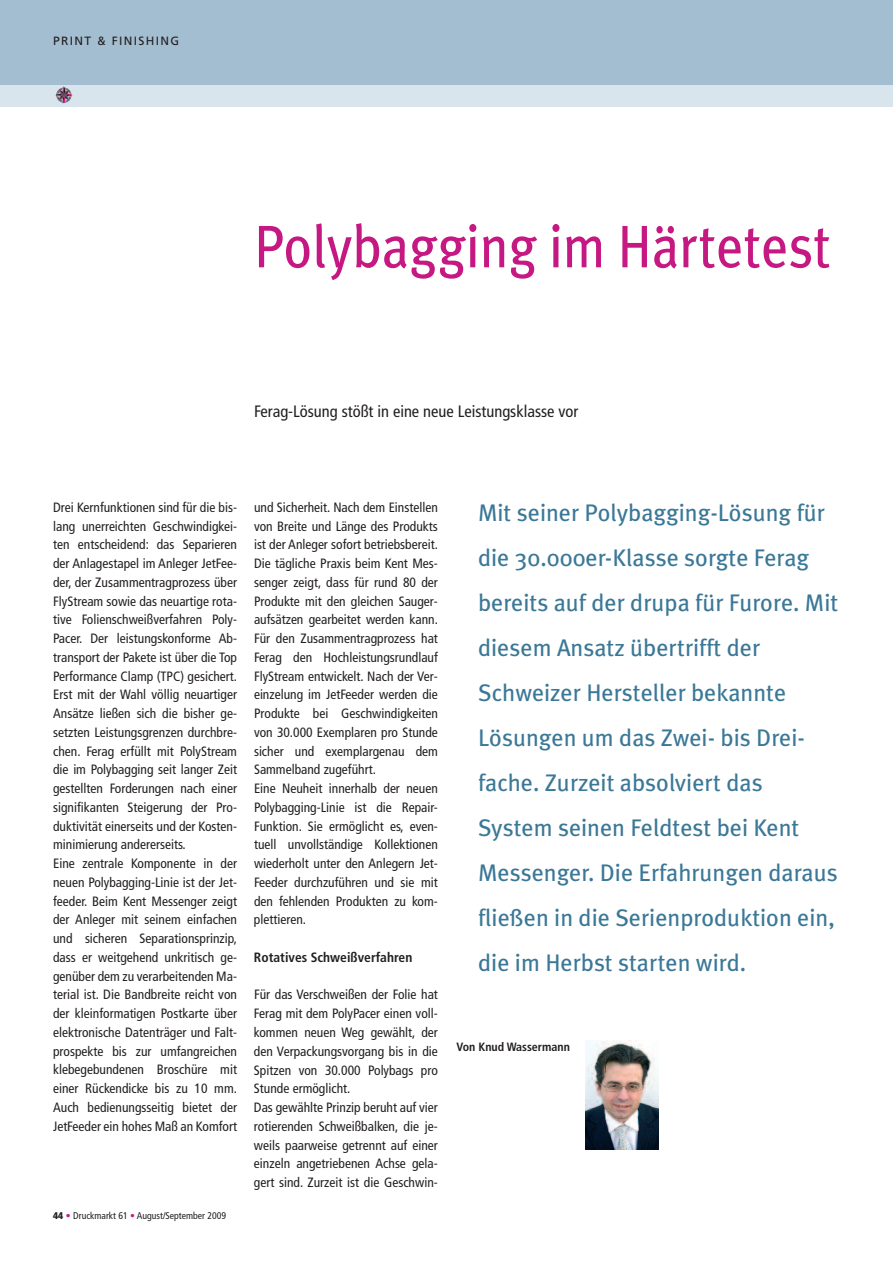
<style>
.page{position:relative;width:893px;height:1263px;background:#fff}
.page>*{position:absolute;margin:0;border:0;box-sizing:border-box;transform-origin:0 0}
.t1{font:60px "Meta Plus";color:#c61882;scale:.9 1}
.t2{font:24px/45px "Meta Plus";color:#3b7897}
.t3{font:condensed 16.5px "Frutiger";color:#231f20}
.t4{font:condensed 13.5px/18.8px "Frutiger";color:#231f20}
.t5{font:700 condensed 13.5px "Frutiger";color:#231f20}
.t6{font:700 condensed 12px "Frutiger";color:#231f20}
.t7{font:12px "Frutiger";letter-spacing:.11em;color:#231f20}
.t8{font:condensed 9.75px "Frutiger";color:#231f20}
.s1{font-weight:900}
.s2{font-weight:700;color:#c61882}
.s3{color:#c61882}
</style>
<div class="page">
<img style="left:585px;top:1041px;width:73px;height:109px">
<div style="left:0;top:0;width:893px;height:85px;background:#a4bed1"></div>
<div style="left:0;top:85px;width:893px;height:21px;background:#d9e5ed"></div>
<svg style="left:64px;top:88px;width:9px;height:12px"></svg>
<p class="t7" style="left:53px;top:36px;width:128px">PRINT &amp; FINISHING</p>
<h1 class="t1" style="left:254px;top:211px;width:642px">Polybagging im Härtetest</h1>
<p class="t3" style="left:254px;top:405px;width:326px">Ferag-Lösung stößt in eine neue Leistungsklasse vor</p>
<p class="t4" style="left:53px;top:499px;width:185px">Drei Kernfunktionen sind für die bis&shy;lang unerreichten Geschwindigkei&shy;ten entscheidend: das Separieren der Anlagestapel im Anleger JetFee&shy;der, der Zusammentragprozess über FlyStream sowie das neuartige rota&shy;tive Folienschweißverfahren Poly-Pacer. Der leistungskonforme Ab&shy;transport der Pakete ist über die Top Performance Clamp (TPC) gesichert.<br>Erst mit der Wahl völlig neuartiger Ansätze ließen sich die bisher ge&shy;setzten Leistungsgrenzen durchbre&shy;chen. Ferag erfüllt mit PolyStream die im Polybagging seit langer Zeit gestellten Forderungen nach einer signifikanten Steigerung der Pro&shy;duktivität einerseits und der Kosten&shy;minimierung andererseits.<br>Eine zentrale Komponente in der neuen Polybagging-Linie ist der Jet&shy;feeder. Beim Kent Messenger zeigt der Anleger mit seinem einfachen und sicheren Separationsprinzip, dass er weitgehend unkritisch ge&shy;genüber dem zu verarbeitenden Ma&shy;terial ist. Die Bandbreite reicht von der kleinformatigen Postkarte über elektronische Datenträger und Falt&shy;prospekte bis zur umfangreichen klebegebundenen Broschüre mit einer Rückendicke bis zu 10 mm.<br>Auch bedienungsseitig bietet der JetFeeder ein hohes Maß an Komfort</p>
<p class="t4" style="left:254px;top:499px;width:185px">und Sicherheit. Nach dem Einstellen von Breite und Länge des Produkts ist der Anleger sofort betriebsbereit.<br>Die tägliche Praxis beim Kent Mes&shy;senger zeigt, dass für rund 80 der<br>Produkte mit den gleichen Sauger&shy;aufsätzen gearbeitet werden kann.<br>Für den Zusammentragprozess hat<br>Ferag den Hochleistungsrundlauf<br>FlyStream entwickelt. Nach der Ver&shy;einzelung im JetFeeder werden die<br>Produkte bei Geschwindigkeiten von 30.000 Exemplaren pro Stunde sicher und exemplargenau dem<br>Sammelband zugeführt.<br>Eine Neuheit innerhalb der neuen<br>Polybagging-Linie ist die Repair-<br>Funktion. Sie ermöglicht es, even&shy;tuell unvollständige Kollektionen wiederholt unter den Anlegern Jet-<br>Feeder durchzuführen und sie mit den fehlenden Produkten zu kom&shy;plettieren.</p>
<p class="t5" style="left:254px;top:952px;width:160px">Rotatives Schweißverfahren</p>
<p class="t4" style="left:254px;top:986px;width:185px">Für das Verschweißen der Folie hat Ferag mit dem PolyPacer einen voll&shy;kommen neuen Weg gewählt, der den Verpackungsvorgang bis in die Spitzen von 30.000 Polybags pro Stunde ermöglicht.<br>Das gewählte Prinzip beruht auf vier rotierenden Schweißbalken, die je&shy;weils paarweise getrennt auf einer einzeln angetriebenen Achse gela&shy;gert sind. Zurzeit ist die Geschwin-</p>
<p class="t8" style="left:53px;top:1212px;width:174px"><span class="s1">44</span> <span class="s2">•</span> Druckmarkt 61 <span class="s3">•</span> August/September 2009</p>
<p class="t2" style="left:478px;top:490px;width:362px">Mit seiner Polybagging-Lösung für die 30.000er-Klasse sorgte Ferag bereits auf der drupa für Furore. Mit diesem Ansatz übertrifft der<br>Schweizer Hersteller bekannte<br>Lösungen um das Zwei- bis Drei&shy;fache. Zurzeit absolviert das<br>System seinen Feldtest bei Kent<br>Messenger. Die Erfahrungen daraus fließen in die Serienproduktion ein, die im Herbst starten wird.</p>
<p class="t6" style="left:456px;top:1042px;width:115px">Von Knud Wassermann</p>
</div>
